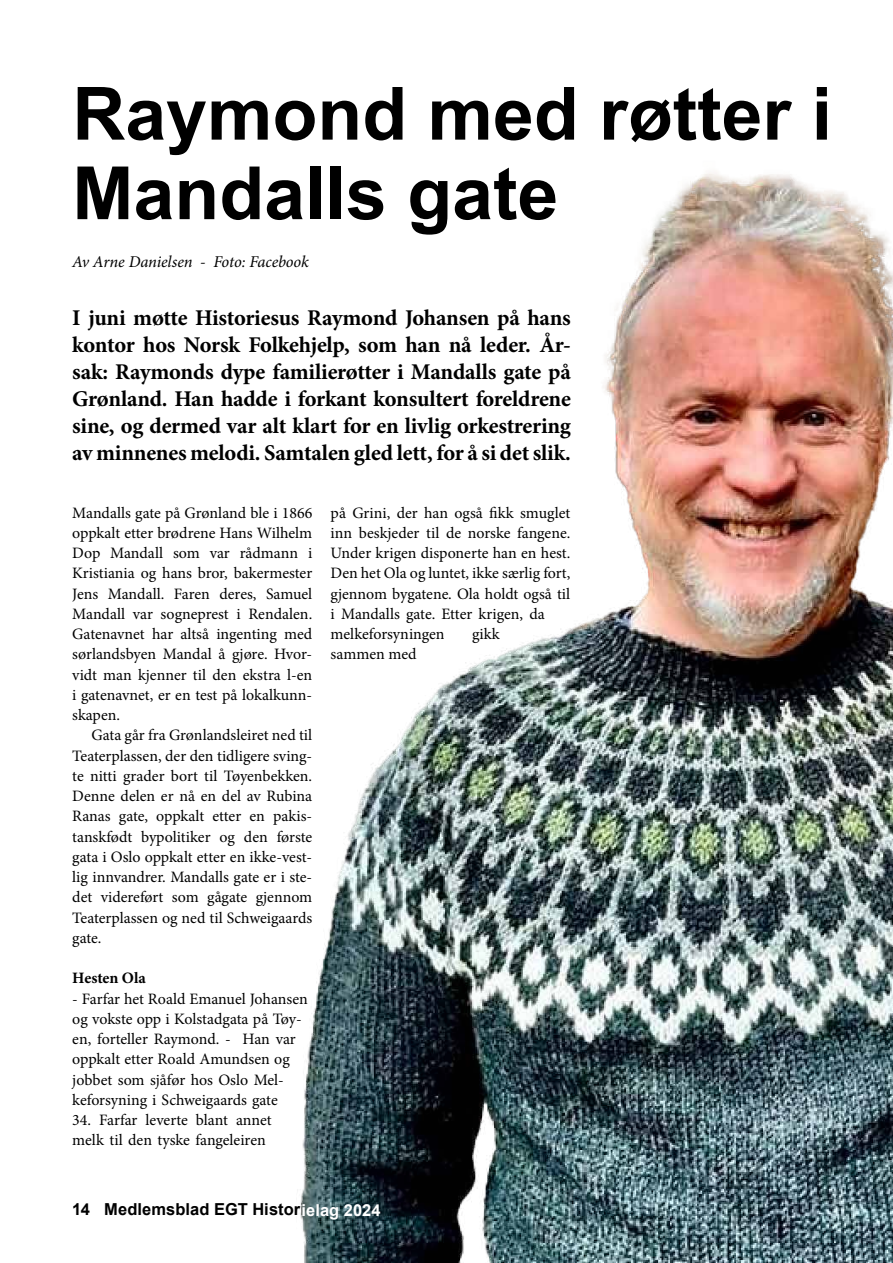
<style>
.page{position:relative;width:893px;height:1263px;background:#fff}
.page>*{position:absolute;margin:0;border:0;box-sizing:border-box;transform-origin:0 0}
.t1{font:700 73.5px/79.5px "Arial";color:#000}
.t2{font:700 22.5px/27px "Minion Pro";letter-spacing:-.01em;color:#000;text-align:justify}
.t3{font:700 16.5px "Arial";letter-spacing:.005em;color:#000}
.t4{font:italic 16.5px "Minion Pro";letter-spacing:-.01em;color:#000}
.t5{font:15.9px/20.2px "Minion Pro";color:#000}
.t6{font:700 15.9px "Minion Pro";letter-spacing:-.005em;color:#000}
.s1{color:#fff}
</style>
<div class="page">
<img style="left:297px;top:173px;width:596px;height:1090px">
<h1 class="t1" style="left:72px;top:77px;width:761px">Raymond med røtter i<br>Mandalls gate</h1>
<p class="t4" style="left:72px;top:251px;width:238px">Av Arne Danielsen - Foto: Facebook</p>
<p class="t2" style="left:72px;top:304px;width:500px">I juni møtte Historiesus Raymond Johansen på hans kontor hos Norsk Folkehjelp, som han nå leder. År&shy;sak: Raymonds dype familierøtter i Mandalls gate på Grønland. Han hadde i forkant konsultert foreldrene sine, og dermed var alt klart for en livlig orkestrering av minnenes melodi. Samtalen gled lett, for å si det slik.</p>
<p class="t5" style="left:72px;top:502px;width:242px;text-align:justify">Mandalls gate på Grønland ble i 1866 oppkalt etter brødrene Hans Wilhelm Dop Mandall som var rådmann i Kristiania og hans bror, bakermester Jens Mandall. Faren deres, Samuel Mandall var sogneprest i Rendalen.<br>Gatenavnet har altså ingenting med sørlandsbyen Mandal å gjøre. Hvor&shy;vidt man kjenner til den ekstra l-en i gatenavnet, er en test på lokalkunn&shy;skapen.</p>
<p class="t5" style="left:72px;top:725px;width:242px;text-align:justify;text-indent:19px">Gata går fra Grønlandsleiret ned til Teaterplassen, der den tidligere sving&shy;te nitti grader bort til Tøyenbekken.<br>Denne delen er nå en del av Rubina Ranas gate, oppkalt etter en pakis&shy;tanskfødt bypolitiker og den første gata i Oslo oppkalt etter en ikke-vest&shy;lig innvandrer. Mandalls gate er i ste&shy;det videreført som gågate gjennom Teaterplassen og ned til Schweigaards gate.</p>
<p class="t6" style="left:72px;top:967px;width:75px">Hesten Ola</p>
<p class="t5" style="left:72px;top:988px;width:237px">- Farfar het Roald Emanuel Johansen og vokste opp i Kolstadgata på Tøy&shy;en, forteller Raymond. - Han var oppkalt etter Roald Amundsen og jobbet som sjåfør hos Oslo Mel&shy;keforsyning i Schweigaards gate</p>
<p class="t5" style="left:72px;top:1110px;width:201px">34. Farfar leverte blant annet melk til den tyske fangeleiren</p>
<p class="t5" style="left:331px;top:502px;width:241px">på Grini, der han også fikk smuglet inn beskjeder til de norske fangene.<br>Under krigen disponerte han en hest.<br>Den het Ola og luntet, ikke særlig fort, gjennom bygatene. Ola holdt også til i Mandalls gate. Etter krigen, da melkeforsyningen</p>
<p class="t5" style="left:472px;top:624px;width:29px">gikk</p>
<p class="t5" style="left:331px;top:644px;width:88px">sammen med</p>
<p class="t3" style="left:72px;top:1199px;width:310px">14 Medlemsblad EGT Histor<span class="s1">ielag 2024</span></p>
</div>
